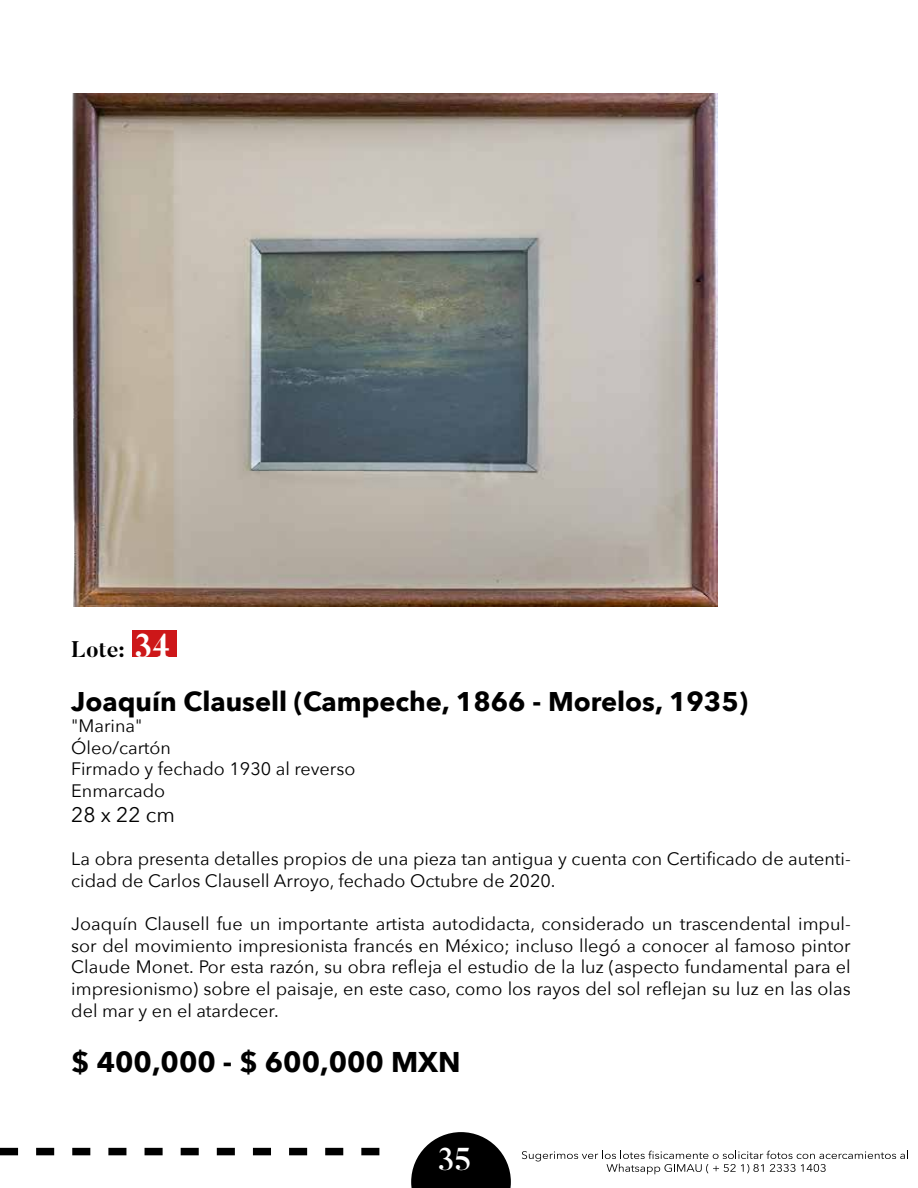
<style>
.page{position:relative;width:918px;height:1188px;background:#fff}
.page>*{position:absolute;margin:0;border:0;box-sizing:border-box;transform-origin:0 0}
.t1{font:500 31.5px "Butler";color:#fff}
.t2{font:700 28.5px "Avenir Next";color:#000}
.t3{font:700 27px "Avenir Next";color:#000}
.t4{font:700 22.5px "Butler";color:#000}
.t5{font:21px "Avenir Next";color:#000}
.t6{font:18px/21.6px "Avenir Next";color:#000}
.s1{font-size:33px;color:#fff}
</style>
<div class="page">
<svg style="left:411px;top:1132px;width:100px;height:56px"></svg>
<svg style="left:0;top:1148px;width:379px;height:7px"></svg>
<svg style="left:522px;top:1151px;width:386px;height:23px"></svg>
<img style="left:72px;top:93px;width:645px;height:513px">
<div style="left:132px;top:631px;width:44px;height:26px;background:#cd1719"></div>
<p class="t4" style="left:71px;top:635px;width:100px">Lote: <span class="s1">34</span></p>
<h3 class="t3" style="left:71px;top:678px;width:678px">Joaquín Clausell (Campeche, 1866 - Morelos, 1935)</h3>
<p class="t6" style="left:71px;top:714px;width:286px">"Marina"<br>Óleo/cartón<br>Firmado y fechado 1930 al reverso<br>Enmarcado</p>
<p class="t5" style="left:71px;top:797px;width:105px">28 x 22 cm</p>
<p class="t6" style="left:71px;top:848px;width:781px">La obra presenta detalles propios de una pieza tan antigua y cuenta con Certificado de autenti&shy;cidad de Carlos Clausell Arroyo, fechado Octubre de 2020.</p>
<p class="t6" style="left:71px;top:912px;width:781px;text-align:justify">Joaquín Clausell fue un importante artista autodidacta, considerado un trascendental impul&shy;sor del movimiento impresionista francés en México; incluso llegó a conocer al famoso pintor Claude Monet. Por esta razón, su obra refleja el estudio de la luz (aspecto fundamental para el impresionismo) sobre el paisaje, en este caso, como los rayos del sol reflejan su luz en las olas del mar y en el atardecer.</p>
<h2 class="t2" style="left:71px;top:1038px;width:391px">$ 400,000 - $ 600,000 MXN</h2>
<h1 class="t1" style="left:438px;top:1139px;width:35px">35</h1>
</div>
